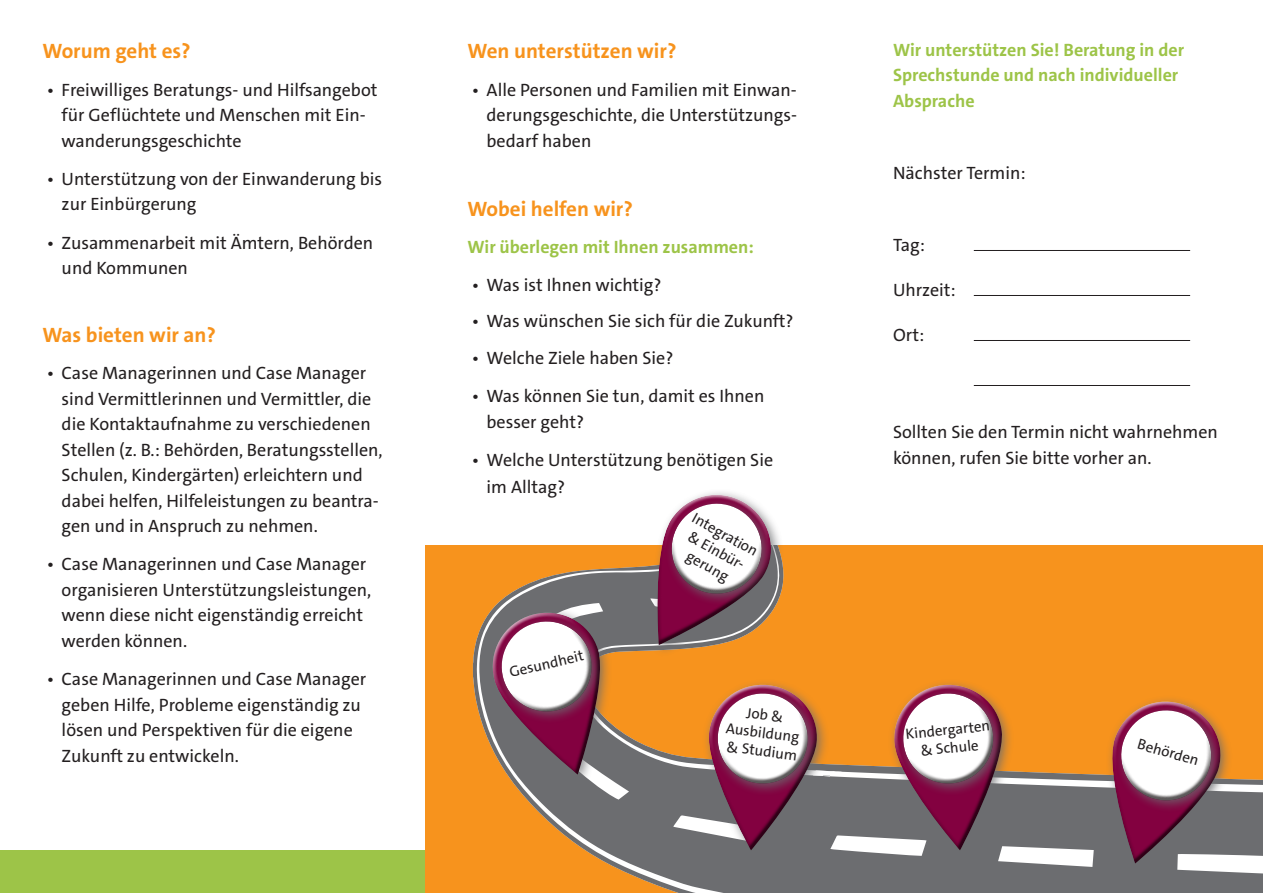
<style>
.page{position:relative;width:1263px;height:893px;background:#fff}
.page>*{position:absolute;margin:0;border:0;box-sizing:border-box;transform-origin:0 0}
.t1{font:200 21px "The Sans Var C4 s";color:#f7931d}
.t2{font:200 18px/25.5px "The Sans Var C4 s";color:#231f20}
.t3{font:200 18px/25.5px "The Sans Var C4 s";color:#9dc448}
.t4{font:15px/18px "The Sans C4 s";color:#231f20;text-align:center}
</style>
<div class="page">
<div style="left:0;top:850px;width:425px;height:43px;background:#9dc448"></div>
<div style="left:425px;top:545px;width:838px;height:348px;background:#f7931d"></div>
<svg style="left:473px;top:635px;width:790px;height:258px"></svg>
<svg style="left:1085px;top:688px;width:146px;height:193px"></svg>
<svg style="left:478px;top:492px;width:364px;height:367px"></svg>
<div style="left:888px;top:678px;width:126px;height:184px;background:#6c6d70"></div>
<svg style="left:886px;top:679px;width:129px;height:179px"></svg>
<hr style="left:974px;top:250px;width:216px;height:1px;background:#231f20">
<hr style="left:974px;top:295px;width:216px;height:1px;background:#231f20">
<hr style="left:974px;top:340px;width:216px;height:1px;background:#231f20">
<hr style="left:974px;top:385px;width:216px;height:1px;background:#231f20">
<p class="t1" style="left:43px;top:37px;width:150px">Worum geht es?</p>
<p class="t2" style="left:62px;top:77px;width:317px;text-indent:-15px">• Freiwilliges Beratungs- und Hilfsangebot für Geflüchtete und Menschen mit Ein&shy;wanderungsgeschichte</p>
<p class="t2" style="left:62px;top:166px;width:322px;text-indent:-15px">• Unterstützung von der Einwanderung bis zur Einbürgerung</p>
<p class="t2" style="left:62px;top:230px;width:313px;text-indent:-15px">• Zusammenarbeit mit Ämtern, Behörden und Kommunen</p>
<p class="t1" style="left:43px;top:321px;width:175px">Was bieten wir an?</p>
<p class="t2" style="left:62px;top:360px;width:323px;text-indent:-15px">• Case Managerinnen und Case Manager sind Vermittlerinnen und Vermittler, die die Kontaktaufnahme zu verschiedenen Stellen (z. B.: Behörden, Beratungsstellen, Schulen, Kindergärten) erleichtern und dabei helfen, Hilfeleistungen zu beantra&shy;gen und in Anspruch zu nehmen.</p>
<p class="t2" style="left:62px;top:552px;width:311px;text-indent:-15px">• Case Managerinnen und Case Manager organisieren Unterstützungsleistungen, wenn diese nicht eigenständig erreicht werden können.</p>
<p class="t2" style="left:62px;top:666px;width:306px;text-indent:-15px">• Case Managerinnen und Case Manager geben Hilfe, Probleme eigenständig zu lösen und Perspektiven für die eigene Zukunft zu entwickeln.</p>
<p class="t1" style="left:467px;top:37px;width:210px">Wen unterstützen wir?</p>
<p class="t2" style="left:487px;top:77px;width:312px;text-align:justify;text-indent:-15px">• Alle Personen und Familien mit Einwan&shy;derungsgeschichte, die Unterstützungs&shy;bedarf haben</p>
<p class="t1" style="left:467px;top:195px;width:167px">Wobei helfen wir?</p>
<p class="t3" style="left:467px;top:234px;width:288px">Wir überlegen mit Ihnen zusammen:</p>
<p class="t2" style="left:472px;top:272px;width:191px">• Was ist Ihnen wichtig?</p>
<p class="t2" style="left:472px;top:309px;width:323px">• Was wünschen Sie sich für die Zukunft?</p>
<p class="t2" style="left:472px;top:345px;width:203px">• Welche Ziele haben Sie?</p>
<p class="t2" style="left:487px;top:384px;width:279px;text-indent:-15px">• Was können Sie tun, damit es Ihnen besser geht?</p>
<p class="t2" style="left:487px;top:447px;width:288px;line-height:27px;text-indent:-15px">• Welche Unterstützung benötigen Sie im Alltag?</p>
<p class="t4" style="left:698px;top:509px;width:74px;rotate:29deg">Integration &amp; Einbür&shy;gerung</p>
<p class="t4" style="left:508px;top:663px;width:77px;rotate:-13deg">Gesundheit</p>
<p class="t4" style="left:729px;top:702px;width:75px;rotate:7deg">Job &amp;<br>Ausbildung &amp; Studium</p>
<p class="t3" style="left:893px;top:37px;width:293px">Wir unterstützen Sie! Beratung in der<br>Sprechstunde und nach individueller<br>Absprache</p>
<p class="t2" style="left:893px;top:160px;width:134px">Nächster Termin:</p>
<p class="t2" style="left:893px;top:232px;width:33px">Tag:</p>
<p class="t2" style="left:893px;top:277px;width:64px">Uhrzeit:</p>
<p class="t2" style="left:893px;top:322px;width:33px">Ort:</p>
<p class="t2" style="left:893px;top:420px;width:326px">Sollten Sie den Termin nicht wahrnehmen können, rufen Sie bitte vorher an.</p>
<p class="t4" style="left:905px;top:725px;width:86px;rotate:-6deg">Kindergarten &amp; Schule</p>
<p class="t4" style="left:1140px;top:735px;width:64px;rotate:16deg">Behörden</p>
</div>
